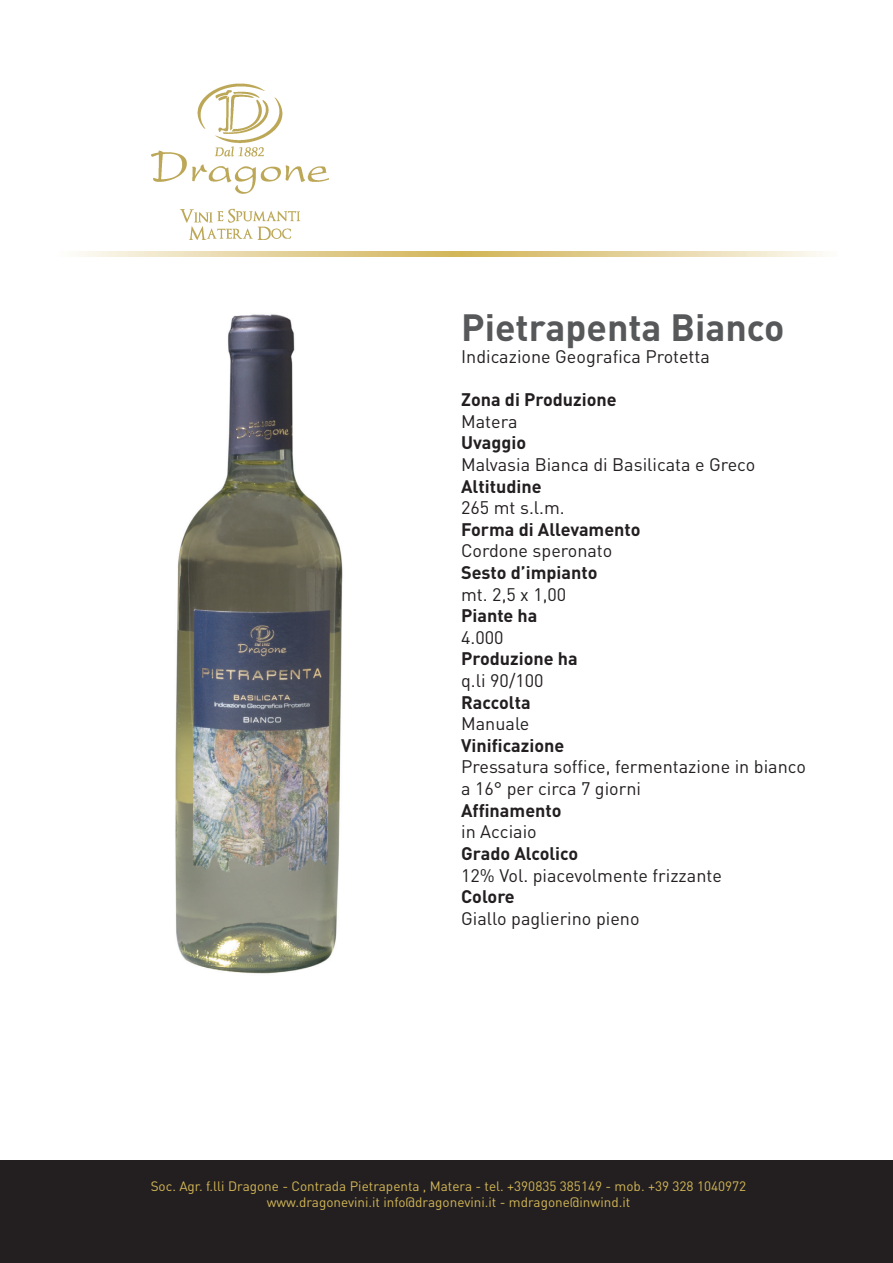
<style>
.page{position:relative;width:893px;height:1263px;background:#fff}
.page>*{position:absolute;margin:0;border:0;box-sizing:border-box;transform-origin:0 0}
.t1{font:700 37.5px "DIN";color:#57585a}
.t2{font:18px/21.6px "DIN";color:#231f20}
.t3{font:700 18px "DIN";color:#231f20}
.t4{font:13.5px/16.2px "DIN";color:#d2b656;text-align:center}
</style>
<div class="page">
<img style="left:175px;top:314px;width:168px;height:660px">
<img style="left:151px;top:83px;width:178px;height:157px">
<svg style="left:76px;top:251px;width:747px;height:5px;background:#e5d5a1"></svg>
<div style="left:0;top:1161px;width:893px;height:102px;background:#231f20"></div>
<h1 class="t1" style="left:461px;top:303px;width:325px">Pietrapenta Bianco</h1>
<p class="t2" style="left:461px;top:345px;width:250px">Indicazione Geografica Protetta</p>
<p class="t3" style="left:461px;top:388px;width:157px">Zona di Produzione</p>
<p class="t2" style="left:461px;top:410px;width:58px">Matera</p>
<p class="t3" style="left:461px;top:431px;width:67px">Uvaggio</p>
<p class="t2" style="left:461px;top:453px;width:296px">Malvasia Bianca di Basilicata e Greco</p>
<p class="t3" style="left:461px;top:474px;width:82px">Altitudine</p>
<p class="t2" style="left:461px;top:497px;width:105px">265 mt s.l.m.</p>
<p class="t3" style="left:461px;top:518px;width:181px">Forma di Allevamento</p>
<p class="t2" style="left:461px;top:540px;width:153px">Cordone speronato</p>
<p class="t3" style="left:461px;top:561px;width:138px">Sesto d’impianto</p>
<p class="t2" style="left:461px;top:583px;width:107px">mt. 2,5 x 1,00</p>
<p class="t3" style="left:461px;top:604px;width:78px">Piante ha</p>
<p class="t2" style="left:461px;top:626px;width:44px">4.000</p>
<p class="t3" style="left:461px;top:647px;width:118px">Produzione ha</p>
<p class="t2" style="left:461px;top:669px;width:84px">q.li 90/100</p>
<p class="t3" style="left:461px;top:690px;width:71px">Raccolta</p>
<p class="t2" style="left:461px;top:713px;width:70px">Manuale</p>
<p class="t3" style="left:461px;top:734px;width:105px">Vinificazione</p>
<p class="t2" style="left:461px;top:756px;width:346px">Pressatura soffice, fermentazione in bianco a 16° per circa 7 giorni</p>
<p class="t3" style="left:461px;top:798px;width:102px">Affinamento</p>
<p class="t2" style="left:461px;top:821px;width:77px">in Acciaio</p>
<p class="t3" style="left:461px;top:842px;width:119px">Grado Alcolico</p>
<p class="t2" style="left:461px;top:864px;width:262px">12% Vol. piacevolmente frizzante</p>
<p class="t3" style="left:461px;top:885px;width:55px">Colore</p>
<p class="t2" style="left:461px;top:907px;width:180px">Giallo paglierino pieno</p>
<p class="t4" style="left:151px;top:1178px;width:597px">Soc. Agr. f.lli Dragone - Contrada Pietrapenta , Matera - tel. +390835 385149 - mob. +39 328 1040972 www.dragonevini.it info@dragonevini.it - mdragone@inwind.it</p>
</div>
